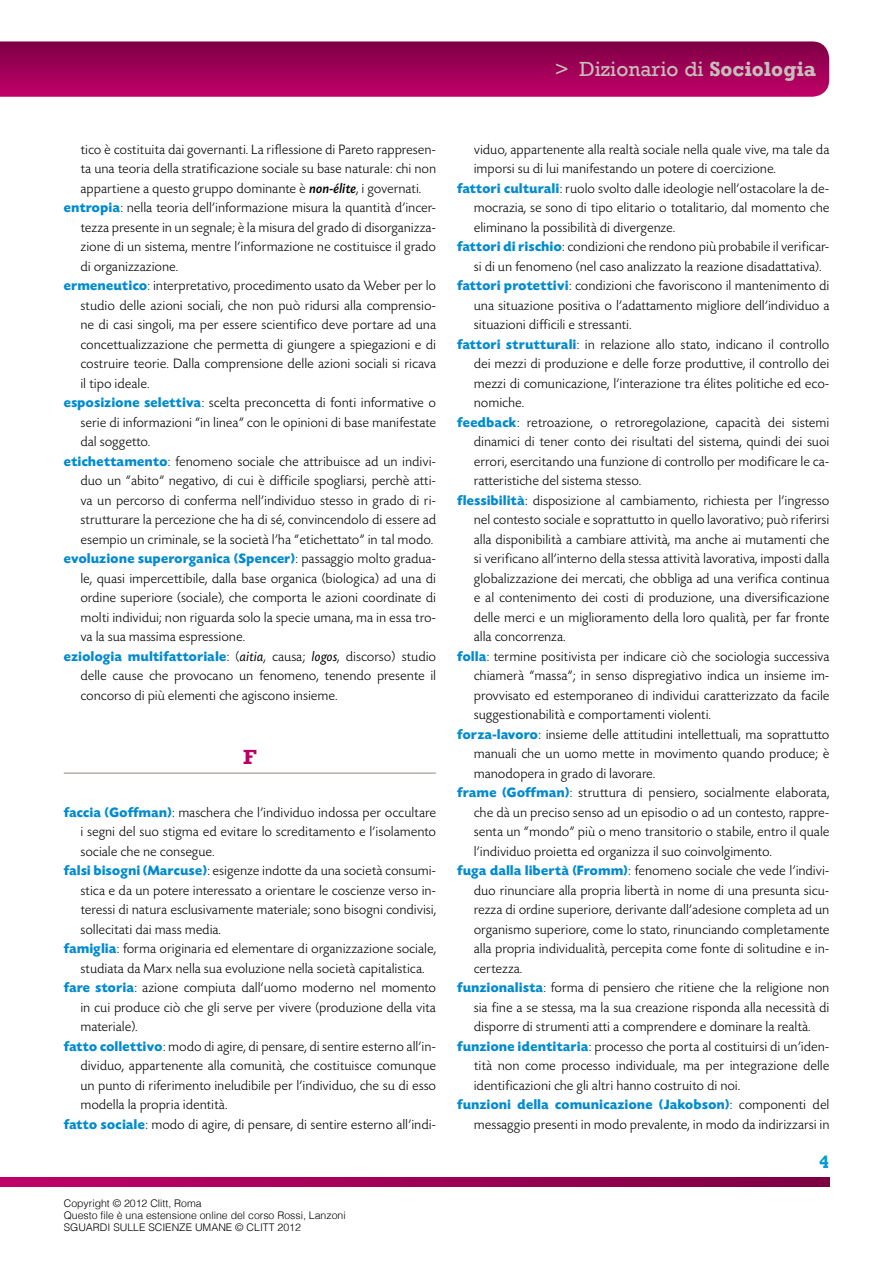
<style>
.page{position:relative;width:893px;height:1263px;background:#fff}
.page>*{position:absolute;margin:0;border:0;box-sizing:border-box;transform-origin:0 0}
.t1{font:21px "Rockwell";color:#c5beba}
.titolo_2{font:700 21px "Rockwell";color:#b90065}
.t2{font:700 18px "Rockwell";color:#009bd4}
.TESTO_BASE{font:300 14.25px/19.5px "Today SH";letter-spacing:.04em;color:#000;text-align:justify}
.t3{font:300 10.5px/12px "Helvetica";color:#000}
.s1{font-weight:700}
.s2{font-family:"Today SH Med Ita";font-weight:400}
.s3{font-weight:700;color:#008bd0}
.s4{font-weight:400;font-style:italic}
</style>
<div class="page">
<svg style="left:0;top:41px;width:829px;height:56px;background:#a00358"></svg>
<svg style="left:0;top:1178px;width:829px;height:8px;background:#9e0056"></svg>
<hr style="left:64px;top:772px;width:372px;height:2px;background:#b6aea9">
<h1 class="t1" style="left:555px;top:57px;width:263px">&gt; Dizionario di <span class="s1">Sociologia</span></h1>
<p class="TESTO_BASE" style="left:81px;top:140px;width:357px">tico è costituita dai governanti. La riflessione di Pareto rappresen&shy;ta una teoria della stratificazione sociale su base naturale: chi non appartiene a questo gruppo dominante è <span class="s2">non-élite</span>, i governati.</p>
<p class="TESTO_BASE" style="left:81px;top:198px;width:357px;text-indent:-17px"><span class="s3">entropia</span>: nella teoria dell’informazione misura la quantità d’incer&shy;tezza presente in un segnale; è la misura del grado di disorganizza&shy;zione di un sistema, mentre l’informazione ne costituisce il grado di organizzazione.</p>
<p class="TESTO_BASE" style="left:81px;top:276px;width:357px;text-indent:-17px"><span class="s3">ermeneutico</span>: interpretativo, procedimento usato da Weber per lo studio delle azioni sociali, che non può ridursi alla comprensio&shy;ne di casi singoli, ma per essere scientifico deve portare ad una concettualizzazione che permetta di giungere a spiegazioni e di costruire teorie. Dalla comprensione delle azioni sociali si ricava il tipo ideale.</p>
<p class="TESTO_BASE" style="left:81px;top:393px;width:357px;text-indent:-17px"><span class="s3">esposizione selettiva</span>: scelta preconcetta di fonti informative o serie di informazioni “in linea” con le opinioni di base manifestate dal soggetto.</p>
<p class="TESTO_BASE" style="left:81px;top:452px;width:357px;text-indent:-17px"><span class="s3">etichettamento</span>: fenomeno sociale che attribuisce ad un indivi&shy;duo un “abito” negativo, di cui è difficile spogliarsi, perchè atti&shy;va un percorso di conferma nell’individuo stesso in grado di ri&shy;strutturare la percezione che ha di sé, convincendolo di essere ad esempio un criminale, se la società l’ha “etichettato” in tal modo.</p>
<p class="TESTO_BASE" style="left:81px;top:549px;width:357px;text-indent:-17px"><span class="s3">evoluzione superorganica (Spencer)</span>: passaggio molto gradua&shy;le, quasi impercettibile, dalla base organica (biologica) ad una di ordine superiore (sociale), che comporta le azioni coordinate di molti individui; non riguarda solo la specie umana, ma in essa tro&shy;va la sua massima espressione.</p>
<p class="TESTO_BASE" style="left:81px;top:647px;width:357px;text-indent:-17px"><span class="s3">eziologia multifattoriale</span>: (<span class="s4">aitia</span>, causa; <span class="s4">logos</span>, discorso) studio delle cause che provocano un fenomeno, tenendo presente il concorso di più elementi che agiscono insieme.</p>
<p class="titolo_2" style="left:243px;top:744px;width:15px">F</p>
<p class="TESTO_BASE" style="left:81px;top:803px;width:357px;text-indent:-17px"><span class="s3">faccia (Goffman)</span>: maschera che l’individuo indossa per occultare i segni del suo stigma ed evitare lo screditamento e l’isolamento sociale che ne consegue.</p>
<p class="TESTO_BASE" style="left:81px;top:861px;width:357px;text-indent:-17px"><span class="s3">falsi bisogni (Marcuse)</span>: esigenze indotte da una società consumi&shy;stica e da un potere interessato a orientare le coscienze verso in&shy;teressi di natura esclusivamente materiale; sono bisogni condivisi, sollecitati dai mass media.</p>
<p class="TESTO_BASE" style="left:64px;top:939px;width:374px;text-align:center"><span class="s3">famiglia</span>: forma originaria ed elementare di organizzazione sociale, studiata da Marx nella sua evoluzione nella società capitalistica.</p>
<p class="TESTO_BASE" style="left:81px;top:978px;width:357px;text-indent:-17px"><span class="s3">fare storia</span>: azione compiuta dall‘uomo moderno nel momento in cui produce ciò che gli serve per vivere (produzione della vita materiale).</p>
<p class="TESTO_BASE" style="left:81px;top:1037px;width:357px;text-indent:-17px"><span class="s3">fatto collettivo</span>: modo di agire, di pensare, di sentire esterno all’in&shy;dividuo, appartenente alla comunità, che costituisce comunque un punto di riferimento ineludibile per l’individuo, che su di esso modella la propria identità.</p>
<p class="TESTO_BASE" style="left:64px;top:1115px;width:374px"><span class="s3">fatto sociale</span>: modo di agire, di pensare, di sentire esterno all’indi-</p>
<p class="t3" style="left:64px;top:1197px;width:283px">Copyright © 2012 Clitt, Roma<br>Questo file è una estensione online del corso Rossi, Lanzoni<br>SGUARDI SULLE SCIENZE UMANE © CLITT 2012</p>
<p class="TESTO_BASE" style="left:474px;top:140px;width:357px">viduo, appartenente alla realtà sociale nella quale vive, ma tale da imporsi su di lui manifestando un potere di coercizione.</p>
<p class="TESTO_BASE" style="left:474px;top:179px;width:357px;text-indent:-17px"><span class="s3">fattori culturali</span>: ruolo svolto dalle ideologie nell’ostacolare la de&shy;mocrazia, se sono di tipo elitario o totalitario, dal momento che eliminano la possibilità di divergenze.</p>
<p class="TESTO_BASE" style="left:474px;top:237px;width:357px;text-indent:-17px"><span class="s3">fattori di rischio</span>: condizioni che rendono più probabile il verificar&shy;si di un fenomeno (nel caso analizzato la reazione disadattativa).</p>
<p class="TESTO_BASE" style="left:474px;top:276px;width:357px;text-indent:-17px"><span class="s3">fattori protettivi</span>: condizioni che favoriscono il mantenimento di una situazione positiva o l’adattamento migliore dell’individuo a situazioni difficili e stressanti.</p>
<p class="TESTO_BASE" style="left:474px;top:335px;width:357px;text-indent:-17px"><span class="s3">fattori strutturali</span>: in relazione allo stato, indicano il controllo dei mezzi di produzione e delle forze produttive, il controllo dei mezzi di comunicazione, l’interazione tra élites politiche ed eco&shy;nomiche.</p>
<p class="TESTO_BASE" style="left:474px;top:413px;width:357px;text-indent:-17px"><span class="s3">feedback</span>: retroazione, o retroregolazione, capacità dei sistemi dinamici di tener conto dei risultati del sistema, quindi dei suoi errori, esercitando una funzione di controllo per modificare le ca&shy;ratteristiche del sistema stesso.</p>
<p class="TESTO_BASE" style="left:474px;top:491px;width:357px;text-indent:-17px"><span class="s3">flessibilità</span>: disposizione al cambiamento, richiesta per l’ingresso nel contesto sociale e soprattutto in quello lavorativo; può riferirsi alla disponibilità a cambiare attività, ma anche ai mutamenti che si verificano all’interno della stessa attività lavorativa, imposti dalla globalizzazione dei mercati, che obbliga ad una verifica continua e al contenimento dei costi di produzione, una diversificazione delle merci e un miglioramento della loro qualità, per far fronte alla concorrenza.</p>
<p class="TESTO_BASE" style="left:474px;top:647px;width:357px;text-indent:-17px"><span class="s3">folla</span>: termine positivista per indicare ciò che sociologia successiva chiamerà “massa”; in senso dispregiativo indica un insieme im&shy;provvisato ed estemporaneo di individui caratterizzato da facile suggestionabilità e comportamenti violenti.</p>
<p class="TESTO_BASE" style="left:474px;top:725px;width:357px;text-indent:-17px"><span class="s3">forza-lavoro</span>: insieme delle attitudini intellettuali, ma soprattutto manuali che un uomo mette in movimento quando produce; è manodopera in grado di lavorare.</p>
<p class="TESTO_BASE" style="left:474px;top:783px;width:357px;text-indent:-17px"><span class="s3">frame (Goffman)</span>: struttura di pensiero, socialmente elaborata, che dà un preciso senso ad un episodio o ad un contesto, rappre&shy;senta un “mondo” più o meno transitorio o stabile, entro il quale l’individuo proietta ed organizza il suo coinvolgimento.</p>
<p class="TESTO_BASE" style="left:474px;top:861px;width:357px;text-indent:-17px"><span class="s3">fuga dalla libertà (Fromm)</span>: fenomeno sociale che vede l’indivi&shy;duo rinunciare alla propria libertà in nome di una presunta sicu&shy;rezza di ordine superiore, derivante dall’adesione completa ad un organismo superiore, come lo stato, rinunciando completamente alla propria individualità, percepita come fonte di solitudine e in&shy;certezza.</p>
<p class="TESTO_BASE" style="left:474px;top:978px;width:357px;text-indent:-17px"><span class="s3">funzionalista</span>: forma di pensiero che ritiene che la religione non sia fine a se stessa, ma la sua creazione risponda alla necessità di disporre di strumenti atti a comprendere e dominare la realtà.</p>
<p class="TESTO_BASE" style="left:474px;top:1037px;width:357px;text-indent:-17px"><span class="s3">funzione identitaria</span>: processo che porta al costituirsi di un’iden&shy;tità non come processo individuale, ma per integrazione delle identificazioni che gli altri hanno costruito di noi.</p>
<p class="TESTO_BASE" style="left:457px;top:1095px;width:374px;text-align:right"><span class="s3">funzioni della comunicazione (Jakobson)</span>: componenti del messaggio presenti in modo prevalente, in modo da indirizzarsi in</p>
<p class="t2" style="left:819px;top:1151px;width:11px">4</p>
</div>
